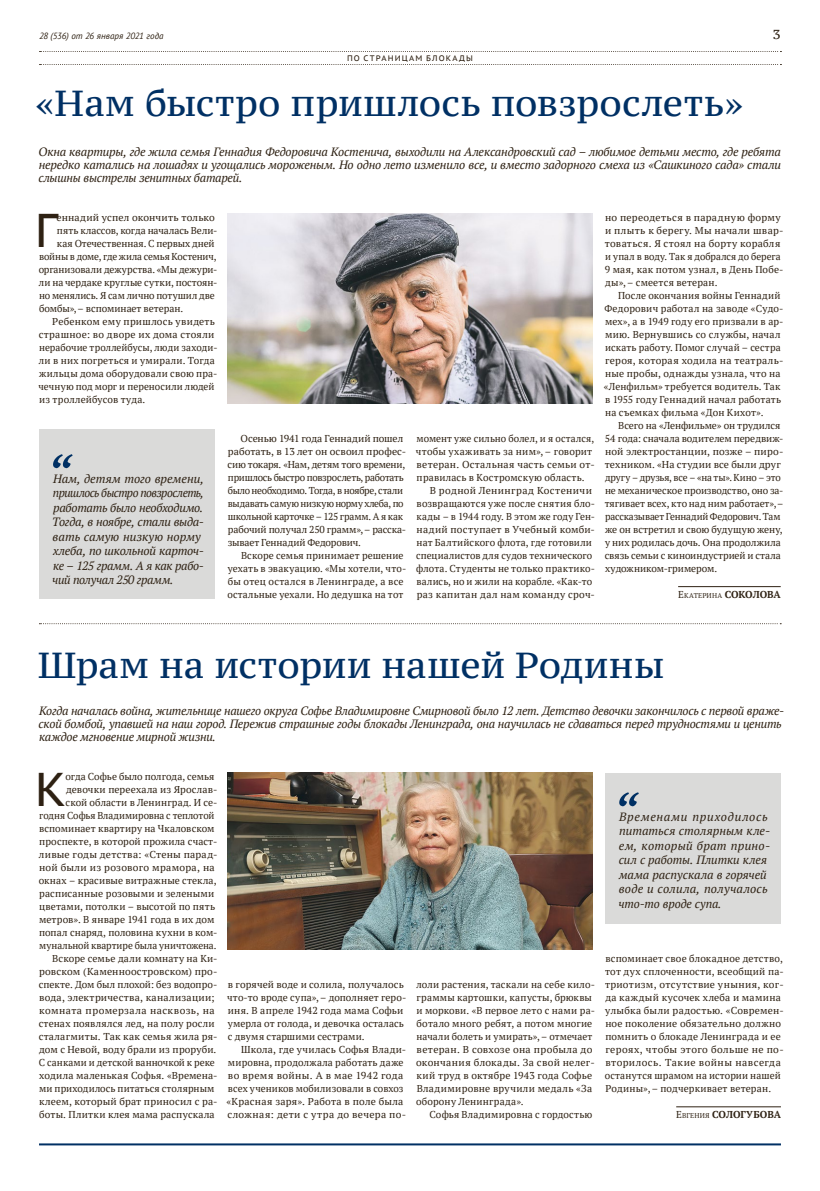
<style>
.page{position:relative;width:820px;height:1191px;background:#fff}
.page>*{position:absolute;margin:0;border:0;box-sizing:border-box;transform-origin:0 0}
.CapsFirstParagraph{font:47.1px "PT Sans Caption";color:#2e2113}
.Caption28{font:36px "PT Serif Caption";color:#003064}
.t1{font:13px "PT Serif Caption";color:#2e2113}
.Lead{font:italic 12px/14.5px "PT Serif";letter-spacing:-.02em;color:#2e2113}
.Lead-2{font:italic 12px/14.5px "PT Serif";letter-spacing:.015em;color:#2e2113}
.SecondParagraph{font:10px/13px "PT Serif";letter-spacing:.015em;color:#2e2113}
.CapsFirstParagraph-2{font:10px "PT Serif";letter-spacing:.005em;color:#2e2113}
.SecondParagraph-2{font:10px/13px "PT Serif";letter-spacing:-.005em;color:#2e2113}
.SecondParagraph-3{font:10px/13px "PT Serif";letter-spacing:-.02em;color:#2e2113}
.CapsFirstParagraph-3{font:10px "PT Serif";letter-spacing:.025em;color:#2e2113}
.CapsFirstParagraph-4{font:10px "PT Serif";letter-spacing:-.015em;color:#2e2113}
.Author{font:700 10px "PT Serif";letter-spacing:-.005em;color:#2e2113}
.t2{font:italic 9px "PT Sans";letter-spacing:.005em;color:#2e2113}
.FirstParagraph{font:8px "PT Sans Caption";letter-spacing:.145em;color:#2e2113}
.Author-2{font:7px "PT Serif";letter-spacing:.035em;color:#2e2113}
.s1{font-size:10px}
.s2{font-weight:700;font-size:10px}
.s3{font-weight:400}
.s4{font-weight:400;font-size:7px}
</style>
<div class="page">
<hr style="left:39px;top:1143px;width:741px;height:2px;background:#003064">
<img style="left:227px;top:772px;width:365px;height:177px">
<img style="left:227px;top:213px;width:365px;height:190px">
<hr style="left:677px;top:586px;width:103px;height:1px;background:#2e2113">
<hr style="left:676px;top:1106px;width:104px;height:1px;background:#2e2113">
<svg style="left:40px;top:51px;width:741px;height:1px"></svg>
<svg style="left:40px;top:64px;width:741px;height:1px"></svg>
<div style="left:39px;top:429px;width:176px;height:169px;background:#dadad9"></div>
<svg style="left:53px;top:454px;width:20px;height:14px"></svg>
<div style="left:605px;top:772px;width:175px;height:151px;background:#dadad9"></div>
<svg style="left:619px;top:792px;width:19px;height:14px"></svg>
<svg style="left:39px;top:623px;width:741px;height:1px"></svg>
<p class="t2" style="left:39px;top:30px;width:126px">28 (536) от 26 января 2021 года</p>
<h3 class="t1" style="left:772px;top:26px;width:9px">3</h3>
<p class="FirstParagraph" style="left:347px;top:53px;width:127px">ПО СТРАНИЦАМ БЛОКАДЫ</p>
<p class="Caption28" style="left:35px;top:80px;width:708px">«Нам быстро пришлось повзрослеть»</p>
<p class="Lead" style="left:38px;top:145px;width:743px;line-height:13px;text-align:justify">Окна квартиры, где жила семья Геннадия Федоровича Костенича, выходили на Александровский сад – любимое детьми место, где ребята нередко катались на лошадях и угощались мороженым. Но одно лето изменило все, и вместо задорного смеха из «Сашкиного сада» стали слышны выстрелы зенитных батарей.</p>
<p class="CapsFirstParagraph" style="left:35px;top:200px;width:24px">Г</p>
<p class="CapsFirstParagraph-2" style="left:56px;top:211px;width:160px">еннадий успел окончить только</p>
<p class="CapsFirstParagraph-2" style="left:57px;top:224px;width:162px">пять классов, когда началась Вели-</p>
<p class="CapsFirstParagraph-2" style="left:57px;top:237px;width:159px">кая Отечественная. С первых дней</p>
<p class="CapsFirstParagraph-4" style="left:39px;top:250px;width:179px">войны в доме, где жила семья Костенич,</p>
<p class="CapsFirstParagraph-2" style="left:39px;top:263px;width:180px">организовали дежурства. «Мы дежури-</p>
<p class="CapsFirstParagraph-2" style="left:39px;top:276px;width:180px">ли на чердаке круглые сутки, постоян-</p>
<p class="CapsFirstParagraph-2" style="left:39px;top:289px;width:177px">но менялись. Я сам лично потушил две</p>
<p class="CapsFirstParagraph-2" style="left:39px;top:302px;width:146px">бомбы»,– вспоминает ветеран.</p>
<p class="SecondParagraph" style="left:38px;top:315px;width:180px;text-indent:14px">Ребенком ему пришлось увидеть страшное: во дворе их дома стояли нерабочие троллейбусы, люди заходи&shy;ли в них погреться и умирали. Тогда жильцы дома оборудовали свою пра&shy;чечную под морг и переносили людей из троллейбусов туда.</p>
<p class="Lead" style="left:52px;top:471px;width:153px">Нам, детям того времени, пришлось быстро повзрослеть, работать было необходимо.<br>Тогда, в ноябре, стали выда&shy;вать самую низкую норму хлеба, по школьной карточ&shy;ке – 125 грамм. А я как рабо&shy;чий получал 250 грамм.</p>
<p class="SecondParagraph-3" style="left:227px;top:432px;width:180px;text-indent:13px">Осенью 1941 года Геннадий пошел работать, в 13 лет он освоил профес&shy;сию токаря. «Нам, детям того времени, пришлось быстро повзрослеть, работать было необходимо. Тогда, в ноябре, стали выдавать самую низкую норму хлеба, по школьной карточке – 125 грамм. А я как рабочий получал 250 грамм»,– расска&shy;зывает Геннадий Федорович.</p>
<p class="SecondParagraph" style="left:227px;top:549px;width:180px;text-indent:14px">Вскоре семья принимает решение уехать в эвакуацию. «Мы хотели, что&shy;бы отец остался в Ленинграде, а все остальные уехали. Но дедушка на тот</p>
<p class="SecondParagraph" style="left:416px;top:432px;width:180px">момент уже сильно болел, и я остался, чтобы ухаживать за ним»,– говорит ветеран. Остальная часть семьи от&shy;правилась в Костромскую область.</p>
<p class="SecondParagraph" style="left:416px;top:484px;width:180px;text-indent:14px">В родной Ленинград Костеничи возвращаются уже после снятия бло&shy;кады – в 1944 году. В этом же году Ген&shy;надий поступает в Учебный комби&shy;нат Балтийского флота, где готовили специалистов для судов технического флота. Студенты не только практико&shy;вались, но и жили на корабле. «Как-то раз капитан дал нам команду сроч-</p>
<p class="SecondParagraph" style="left:604px;top:211px;width:180px">но переодеться в парадную форму и плыть к берегу. Мы начали швар&shy;товаться. Я стоял на борту корабля и упал в воду. Так я добрался до берега<br>9 мая, как потом узнал, в День Побе&shy;ды»,– смеется ветеран.</p>
<p class="SecondParagraph" style="left:603px;top:289px;width:181px;text-indent:14px">После окончания войны Геннадий Федорович работал на заводе «Судо&shy;мех», а в 1949 году его призвали в ар&shy;мию. Вернувшись со службы, начал искать работу. Помог случай – сестра героя, которая ходила на театраль&shy;ные пробы, однажды узнала, что на «Ленфильм» требуется водитель. Так в 1955 году Геннадий начал работать на съемках фильма «Дон Кихот».</p>
<p class="SecondParagraph-2" style="left:604px;top:419px;width:180px;text-indent:14px">Всего на «Ленфильме» он трудился 54 года: сначала водителем передвиж&shy;ной электростанции, позже – пиро&shy;техником. «На студии все были друг другу – друзья, все – «на ты». Кино – это не механическое производство, оно за&shy;тягивает всех, кто над ним работает»,– рассказывает Геннадий Федорович. Там же он встретил и свою будущую жену, у них родилась дочь. Она продолжила связь семьи с киноиндустрией и стала художником-гримером.</p>
<p class="Author-2" style="left:677px;top:591px;width:104px"><span class="s1">Е</span>катерина <span class="s2">СОКОЛОВА</span></p>
<p class="Caption28" style="left:38px;top:642px;width:627px">Шрам на истории нашей Родины</p>
<p class="Lead" style="left:38px;top:704px;width:747px;line-height:13px">Когда началась война, жительнице нашего округа Софье Владимировне Смирновой было 12 лет. Детство девочки закончилось с первой враже&shy;ской бомбой, упавшей на наш город. Пережив страшные годы блокады Ленинграда, она научилась не сдаваться перед трудностями и ценить каждое мгновение мирной жизни.</p>
<p class="CapsFirstParagraph" style="left:35px;top:759px;width:33px">К</p>
<p class="CapsFirstParagraph-2" style="left:66px;top:770px;width:150px">огда Софье было полгода, семья</p>
<p class="CapsFirstParagraph-2" style="left:66px;top:783px;width:153px">девочки переехала из Ярослав-</p>
<p class="CapsFirstParagraph-2" style="left:66px;top:796px;width:153px">ской области в Ленинград. И се-</p>
<p class="CapsFirstParagraph-2" style="left:39px;top:809px;width:177px">годня Софья Владимировна с теплотой</p>
<p class="CapsFirstParagraph-2" style="left:39px;top:822px;width:177px">вспоминает квартиру на Чкаловском</p>
<p class="CapsFirstParagraph-2" style="left:39px;top:835px;width:180px">проспекте, в которой прожила счаст-</p>
<p class="CapsFirstParagraph-3" style="left:39px;top:848px;width:180px">ливые годы детства: «Стены парад-</p>
<p class="CapsFirstParagraph-3" style="left:39px;top:861px;width:177px">ной были из розового мрамора, на</p>
<p class="CapsFirstParagraph-2" style="left:39px;top:874px;width:179px">окнах – красивые витражные стекла,</p>
<p class="CapsFirstParagraph-2" style="left:39px;top:887px;width:177px">расписанные розовыми и зелеными</p>
<p class="CapsFirstParagraph-2" style="left:39px;top:900px;width:177px">цветами, потолки – высотой по пять</p>
<p class="CapsFirstParagraph-2" style="left:39px;top:913px;width:177px">метров». В январе 1941 года в их дом</p>
<p class="CapsFirstParagraph-2" style="left:39px;top:926px;width:180px">попал снаряд, половина кухни в ком-</p>
<p class="CapsFirstParagraph-2" style="left:39px;top:939px;width:179px">мунальной квартире была уничтожена.</p>
<p class="SecondParagraph" style="left:39px;top:952px;width:180px;text-indent:14px">Вскоре семье дали комнату на Ки&shy;ровском (Каменноостровском) про&shy;спекте. Дом был плохой: без водопро&shy;вода, электричества, канализации; комната промерзала насквозь, на стенах появлялся лед, на полу росли сталагмиты. Так как семья жила ря&shy;дом с Невой, воду брали из проруби.<br>С санками и детской ванночкой к реке ходила маленькая Софья. «Времена&shy;ми приходилось питаться столярным клеем, который брат приносил с ра&shy;боты. Плитки клея мама распускала</p>
<p class="SecondParagraph" style="left:227px;top:978px;width:180px">в горячей воде и солила, получалось что-то вроде супа»,– дополняет геро&shy;иня. В апреле 1942 года мама Софьи умерла от голода, и девочка осталась с двумя старшими сестрами.</p>
<p class="SecondParagraph" style="left:226px;top:1043px;width:181px;text-indent:14px">Школа, где училась Софья Влади&shy;мировна, продолжала работать даже во время войны. А в мае 1942 года всех учеников мобилизовали в совхоз «Красная заря». Работа в поле была сложная: дети с утра до вечера по-</p>
<p class="SecondParagraph" style="left:416px;top:978px;width:180px">лоли растения, таскали на себе кило&shy;граммы картошки, капусты, брюквы и моркови. «В первое лето с нами ра&shy;ботало много ребят, а потом многие начали болеть и умирать»,– отмечает ветеран. В совхозе она пробыла до окончания блокады. За свой нелег&shy;кий труд в октябре 1943 года Софье Владимировне вручили медаль «За оборону Ленинграда».</p>
<p class="SecondParagraph" style="left:429px;top:1108px;width:164px">Софья Владимировна с гордостью</p>
<p class="Lead-2" style="left:618px;top:809px;width:153px">Временами приходилось питаться столярным кле&shy;ем, который брат прино&shy;сил с работы. Плитки клея мама распускала в горячей воде и солила, получалось что-то вроде супа.</p>
<p class="SecondParagraph" style="left:604px;top:952px;width:180px">вспоминает свое блокадное детство, тот дух сплоченности, всеобщий па&shy;триотизм, отсутствие уныния, ког&shy;да каждый кусочек хлеба и мамина улыбка были радостью. «Современ&shy;ное поколение обязательно должно помнить о блокаде Ленинграда и ее героях, чтобы этого больше не по&shy;вторилось. Такие войны навсегда останутся шрамом на истории нашей Родины»,– подчеркивает ветеран.</p>
<p class="Author" style="left:676px;top:1108px;width:106px"><span class="s3">Е</span><span class="s4">вгения</span> СОЛОГУБОВА</p>
</div>
